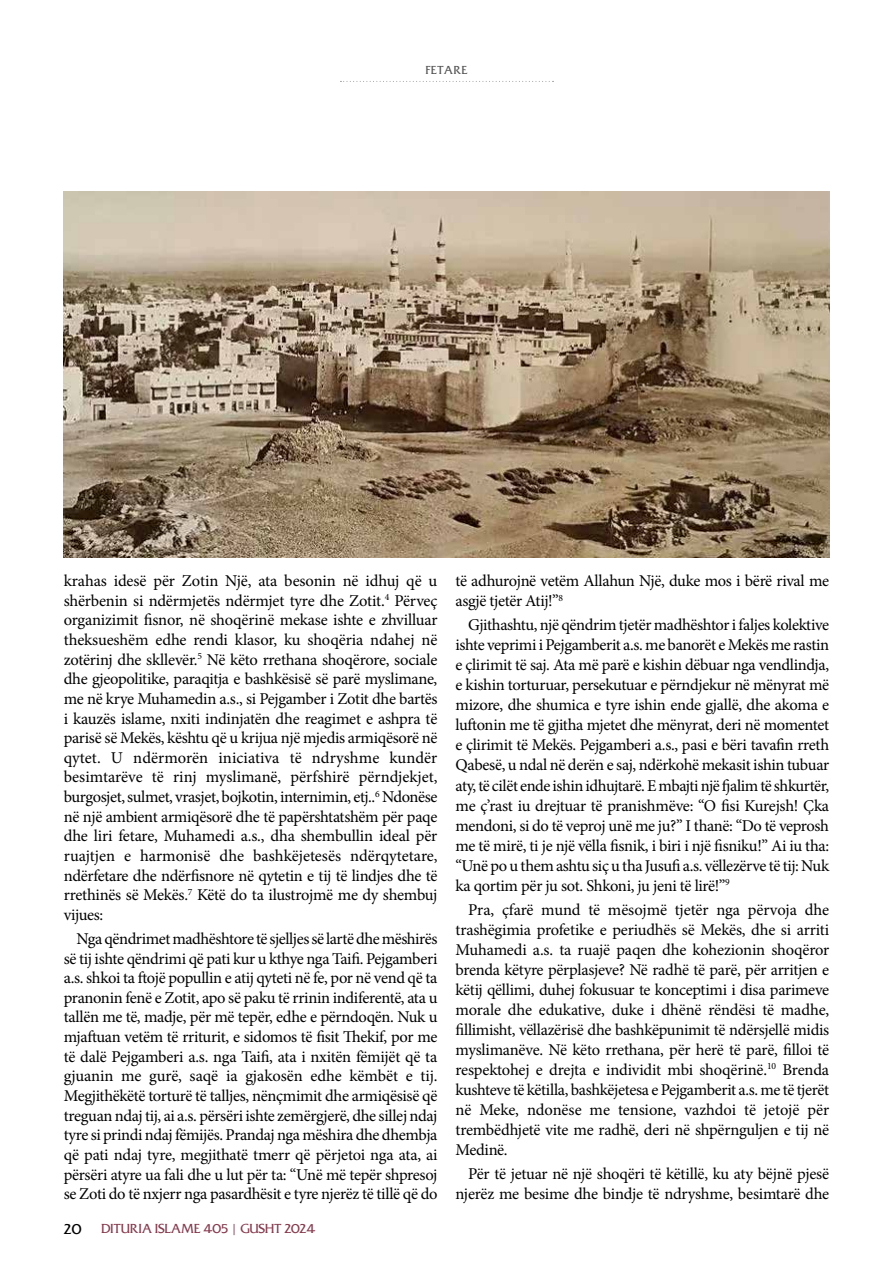
<style>
.page{position:relative;width:893px;height:1263px;background:#fff}
.page>*{position:absolute;margin:0;border:0;box-sizing:border-box;transform-origin:0 0}
.t1{font:16.5px/19.6px "Minion Pro";letter-spacing:-.02em;color:#000;text-align:justify}
.t2{font:15px "Friz Quadrata No.2 W01";color:#000}
.t3{font:13.5px "Friz Quadrata No.2 W01";letter-spacing:-.015em;color:#863b4e}
.t4{font:12px "Friz Quadrata No.2 W01";letter-spacing:.02em;color:#545454}
</style>
<div class="page">
<svg style="left:340px;top:81px;width:213px;height:1px"></svg>
<img style="left:64px;top:191px;width:765px;height:366px">
<p class="t4" style="left:425px;top:63px;width:44px">FETARE</p>
<p class="t1" style="left:64px;top:571px;width:375px">krahas idesë për Zotin Një, ata besonin në idhuj që u shërbenin si ndërmjetës ndërmjet tyre dhe Zotit.<sup>4</sup> Përveç organizimit fisnor, në shoqërinë mekase ishte e zhvilluar theksueshëm edhe rendi klasor, ku shoqëria ndahej në zotërinj dhe skllevër.<sup>5</sup> Në këto rrethana shoqërore, sociale dhe gjeopolitike, paraqitja e bashkësisë së parë myslimane, me në krye Muhamedin a.s., si Pejgamber i Zotit dhe bartës i kauzës islame, nxiti indinjatën dhe reagimet e ashpra të parisë së Mekës, kështu që u krijua një mjedis armiqësorë në qytet. U ndërmorën iniciativa të ndryshme kundër besimtarëve të rinj myslimanë, përfshirë përndjekjet, burgosjet, sulmet, vrasjet, bojkotin, internimin, etj..<sup>6</sup> Ndonëse në një ambient armiqësorë dhe të papërshtatshëm për paqe dhe liri fetare, Muhamedi a.s., dha shembullin ideal për ruajtjen e harmonisë dhe bashkëjetesës ndërqytetare, ndërfetare dhe ndërfisnore në qytetin e tij të lindjes dhe të rrethinës së Mekës.<sup>7</sup> Këtë do ta ilustrojmë me dy shembuj vijues:</p>
<p class="t1" style="left:64px;top:929px;width:375px;text-indent:13px">Nga qëndrimet madhështore të sjelljes së lartë dhe mëshirës së tij ishte qëndrimi që pati kur u kthye nga Taifi. Pejgamberi a.s. shkoi ta ftojë popullin e atij qyteti në fe, por në vend që ta pranonin fenë e Zotit, apo së paku të rrinin indiferentë, ata u tallën me të, madje, për më tepër, edhe e përndoqën. Nuk u mjaftuan vetëm të rriturit, e sidomos të fisit Thekif, por me të dalë Pejgamberi a.s. nga Taifi, ata i nxitën fëmijët që ta gjuanin me gurë, saqë ia gjakosën edhe këmbët e tij.<br>Megjithëkëtë torturë të talljes, nënçmimit dhe armiqësisë që treguan ndaj tij, ai a.s. përsëri ishte zemërgjerë, dhe sillej ndaj tyre si prindi ndaj fëmijës. Prandaj nga mëshira dhe dhembja që pati ndaj tyre, megjithatë tmerr që përjetoi nga ata, ai përsëri atyre ua fali dhe u lut për ta: “Unë më tepër shpresoj se Zoti do të nxjerr nga pasardhësit e tyre njerëz të tillë që do</p>
<p class="t2" style="left:64px;top:1220px;width:20px">20</p>
<p class="t3" style="left:101px;top:1221px;width:216px">DITURIA ISLAME 405 | GUSHT 2024</p>
<p class="t1" style="left:455px;top:571px;width:375px">të adhurojnë vetëm Allahun Një, duke mos i bërë rival me asgjë tjetër Atij!”<sup>8</sup></p>
<p class="t1" style="left:455px;top:615px;width:375px;text-indent:13px">Gjithashtu, një qëndrim tjetër madhështor i faljes kolektive ishte veprimi i Pejgamberit a.s. me banorët e Mekës me rastin e çlirimit të saj. Ata më parë e kishin dëbuar nga vendlindja, e kishin torturuar, persekutuar e përndjekur në mënyrat më mizore, dhe shumica e tyre ishin ende gjallë, dhe akoma e luftonin me të gjitha mjetet dhe mënyrat, deri në momentet e çlirimit të Mekës. Pejgamberi a.s., pasi e bëri tavafin rreth Qabesë, u ndal në derën e saj, ndërkohë mekasit ishin tubuar aty, të cilët ende ishin idhujtarë. E mbajti një fjalim të shkurtër, me ç’rast iu drejtuar të pranishmëve: “O fisi Kurejsh! Çka mendoni, si do të veproj unë me ju?” I thanë: “Do të veprosh me të mirë, ti je një vëlla fisnik, i biri i një fisniku!” Ai iu tha: “Unë po u them ashtu siç u tha Jusufi a.s. vëllezërve të tij: Nuk ka qortim për ju sot. Shkoni, ju jeni të lirë!”<sup>9</sup></p>
<p class="t1" style="left:455px;top:900px;width:375px;text-indent:13px">Pra, çfarë mund të mësojmë tjetër nga përvoja dhe trashëgimia profetike e periudhës së Mekës, dhe si arriti Muhamedi a.s. ta ruajë paqen dhe kohezionin shoqëror brenda këtyre përplasjeve? Në radhë të parë, për arritjen e këtij qëllimi, duhej fokusuar te konceptimi i disa parimeve morale dhe edukative, duke i dhënë rëndësi të madhe, fillimisht, vëllazërisë dhe bashkëpunimit të ndërsjellë midis myslimanëve. Në këto rrethana, për herë të parë, filloi të respektohej e drejta e individit mbi shoqërinë.<sup>10</sup> Brenda kushteve të këtilla, bashkëjetesa e Pejgamberit a.s. me të tjerët në Meke, ndonëse me tensione, vazhdoi të jetojë për trembëdhjetë vite me radhë, deri në shpërnguljen e tij në Medinë.</p>
<p class="t1" style="left:455px;top:1164px;width:375px;text-align:right">Për të jetuar në një shoqëri të këtillë, ku aty bëjnë pjesë njerëz me besime dhe bindje të ndryshme, besimtarë dhe</p>
</div>
